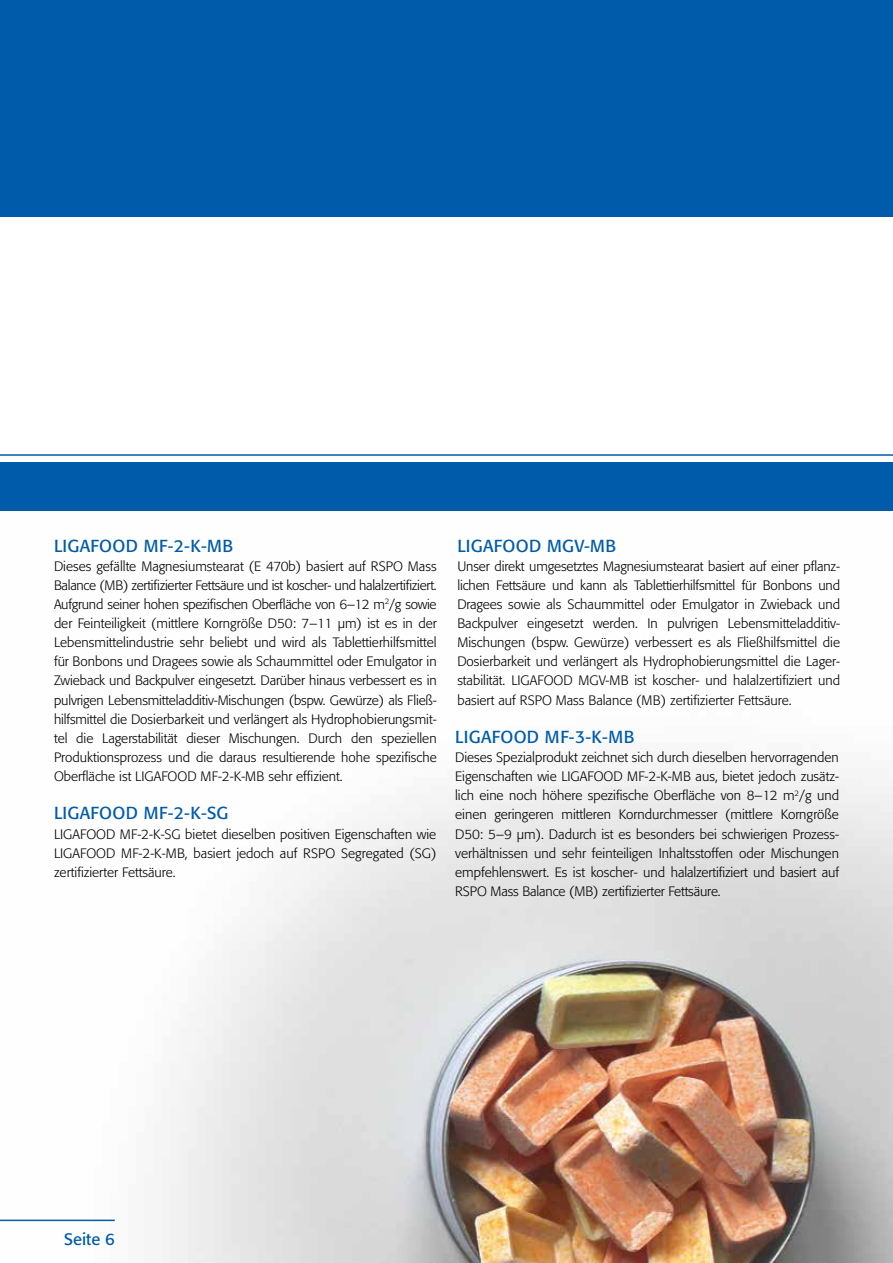
<style>
.page{position:relative;width:893px;height:1263px;background:#fff}
.page>*{position:absolute;margin:0;border:0;box-sizing:border-box;transform-origin:0 0}
.t1{font:17.25px "Formata";letter-spacing:.02em;color:#005baa}
.t2{font:16.5px "Formata";color:#005baa}
.t3{font:300 13.5px/19.2px "Formata";color:#000;text-align:justify}
</style>
<div class="page">
<img style="left:0;top:768px;width:893px;height:495px">
<div style="left:0;top:0;width:893px;height:217px;background:#005baa"></div>
<div style="left:0;top:462px;width:880px;height:49px;background:#005baa"></div>
<hr style="left:0;top:454px;width:893px;height:2px;background:#005baa">
<hr style="left:0;top:1219px;width:115px;height:2px;background:#005baa">
<p class="t1" style="left:54px;top:535px;width:181px">LIGAFOOD MF-2-K-MB</p>
<p class="t3" style="left:54px;top:556px;width:384px">Dieses gefällte Magnesiumstearat (E 470b) basiert auf RSPO Mass Balance (MB) zertifizierter Fettsäure und ist koscher- und halalzertifiziert.<br>Aufgrund seiner hohen spezifischen Oberfläche von 6–12 m<sup>2</sup>/g sowie der Feinteiligkeit (mittlere Korngröße D50: 7–11 μm) ist es in der Lebensmittelindustrie sehr beliebt und wird als Tablettierhilfsmittel für Bonbons und Dragees sowie als Schaummittel oder Emulgator in Zwieback und Backpulver eingesetzt. Darüber hinaus verbessert es in pulvrigen Lebensmitteladditiv-Mischungen (bspw. Gewürze) als Fließ&shy;hilfsmittel die Dosierbarkeit und verlängert als Hydrophobierungsmit&shy;tel die Lagerstabilität dieser Mischungen. Durch den speziellen Produktionsprozess und die daraus resultierende hohe spezifische Oberfläche ist LIGAFOOD MF-2-K-MB sehr effizient.</p>
<p class="t1" style="left:54px;top:803px;width:176px">LIGAFOOD MF-2-K-SG</p>
<p class="t3" style="left:54px;top:824px;width:384px">LIGAFOOD MF-2-K-SG bietet dieselben positiven Eigenschaften wie LIGAFOOD MF-2-K-MB, basiert jedoch auf RSPO Segregated (SG) zertifizierter Fettsäure.</p>
<p class="t1" style="left:457px;top:535px;width:161px">LIGAFOOD MGV-MB</p>
<p class="t3" style="left:457px;top:556px;width:384px">Unser direkt umgesetztes Magnesiumstearat basiert auf einer pflanz&shy;lichen Fettsäure und kann als Tablettierhilfsmittel für Bonbons und Dragees sowie als Schaummittel oder Emulgator in Zwieback und Backpulver eingesetzt werden. In pulvrigen Lebensmitteladditiv-Mischungen (bspw. Gewürze) verbessert es als Fließhilfsmittel die Dosierbarkeit und verlängert als Hydrophobierungsmittel die Lager&shy;stabilität. LIGAFOOD MGV-MB ist koscher- und halalzertifiziert und basiert auf RSPO Mass Balance (MB) zertifizierter Fettsäure.</p>
<p class="t1" style="left:455px;top:726px;width:181px">LIGAFOOD MF-3-K-MB</p>
<p class="t3" style="left:455px;top:748px;width:385px">Dieses Spezialprodukt zeichnet sich durch dieselben hervorragenden Eigenschaften wie LIGAFOOD MF-2-K-MB aus, bietet jedoch zusätz&shy;lich eine noch höhere spezifische Oberfläche von 8–12 m<sup>2</sup>/g und einen geringeren mittleren Korndurchmesser (mittlere Korngröße D50: 5–9 μm). Dadurch ist es besonders bei schwierigen Prozess&shy;verhältnissen und sehr feinteiligen Inhaltsstoffen oder Mischungen empfehlenswert. Es ist koscher- und halalzertifiziert und basiert auf RSPO Mass Balance (MB) zertifizierter Fettsäure.</p>
<p class="t2" style="left:64px;top:1229px;width:52px">Seite 6</p>
</div>
